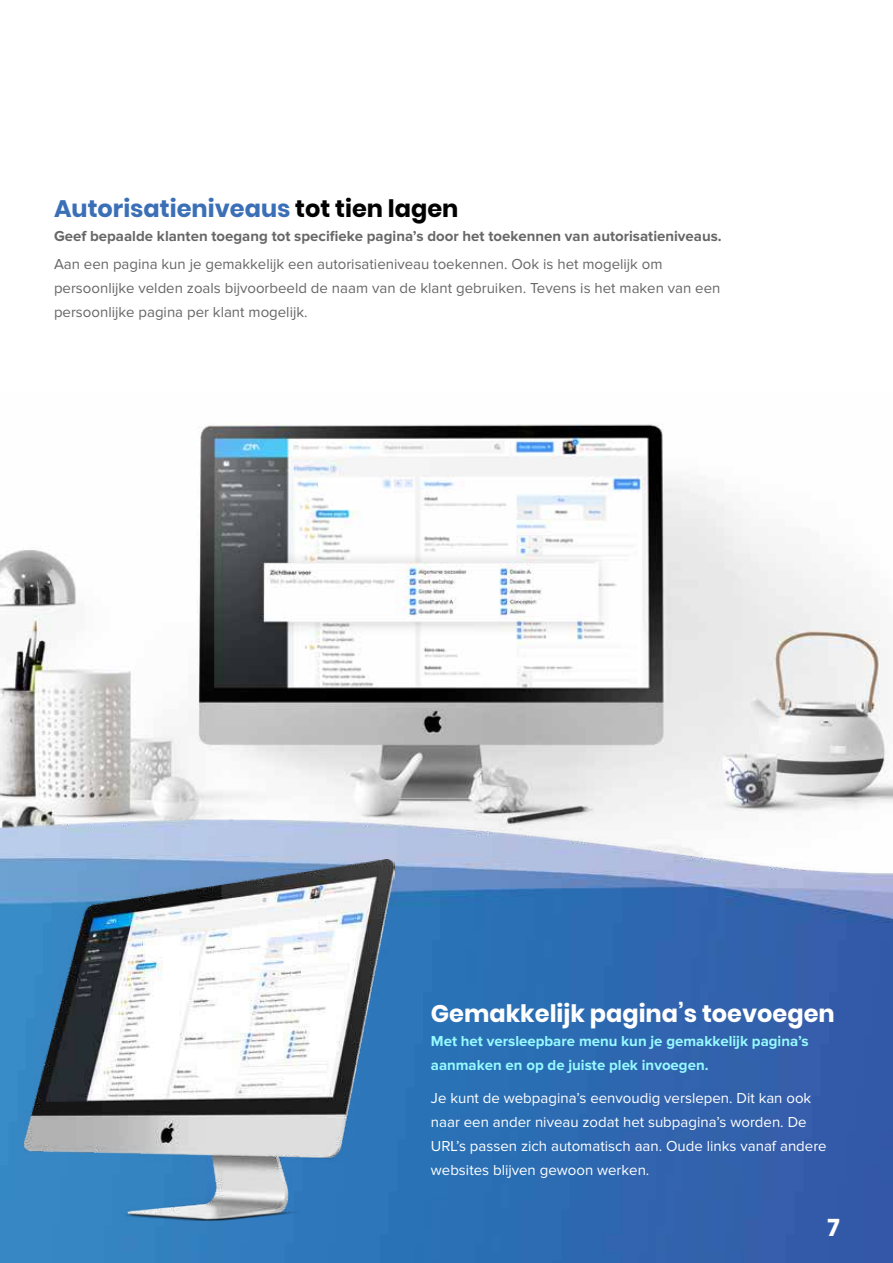
<style>
.page{position:relative;width:893px;height:1263px;background:#fff}
.page>*{position:absolute;margin:0;border:0;box-sizing:border-box;transform-origin:0 0}
.t1{font:700 24px "Poppins";color:#3b70b7}
.t2{font:700 24px "Poppins";color:#fff}
.t3{font:15px/24px "Proxima Nova";color:#666766}
.t4{font:15px/24px "Proxima Nova";color:#fff}
.t5{font:700 15px "Proxima Nova";color:#666766}
.t6{font:700 15px/24px "Proxima Nova";color:#95fbff}
.s1{color:#020203}
</style>
<div class="page">
<img style="left:0;top:424px;width:893px;height:396px">
<img style="left:0;top:820px;width:893px;height:443px">
<img style="left:25px;top:860px;width:370px;height:360px">
<h1 class="t1" style="left:54px;top:195px;width:406px">Autorisatieniveaus <span class="s1">tot tien lagen</span></h1>
<p class="t5" style="left:54px;top:227px;width:669px">Geef bepaalde klanten toegang tot specifieke pagina’s door het toekennen van autorisatieniveaus.</p>
<p class="t3" style="left:54px;top:253px;width:668px">Aan een pagina kun je gemakkelijk een autorisatieniveau toekennen. Ook is het mogelijk om persoonlijke velden zoals bijvoorbeeld de naam van de klant gebruiken. Tevens is het maken van een persoonlijke pagina per klant mogelijk.</p>
<h1 class="t2" style="left:431px;top:1000px;width:405px">Gemakkelijk pagina’s toevoegen</h1>
<p class="t6" style="left:431px;top:1030px;width:379px">Met het versleepbare menu kun je gemakkelijk pagina’s aanmaken en op de juiste plek invoegen.</p>
<p class="t4" style="left:431px;top:1086px;width:397px">Je kunt de webpagina’s eenvoudig verslepen. Dit kan ook naar een ander niveau zodat het subpagina’s worden. De URL’s passen zich automatisch aan. Oude links vanaf andere websites blijven gewoon werken.</p>
<h1 class="t2" style="left:827px;top:1213px;width:14px">7</h1>
</div>
